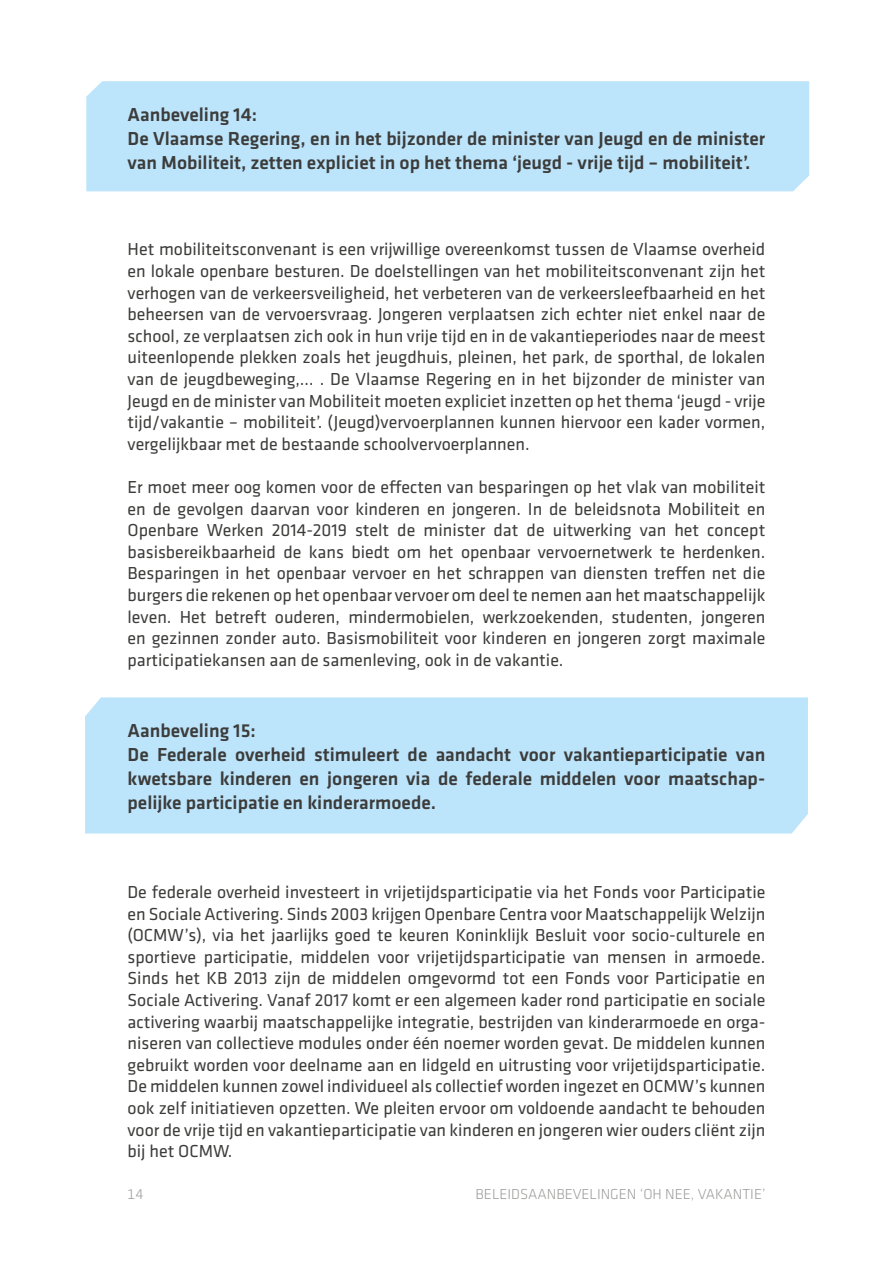
<style>
.page{position:relative;width:893px;height:1263px;background:#fff}
.page>*{position:absolute;margin:0;border:0;box-sizing:border-box;transform-origin:0 0}
.t1{font:500 19.5px/24px "Klavika";color:#3c3c3b}
.t2{font:18px/21.6px "Klavika";color:#3c3c3b;text-align:justify}
.t3{font:300 15px "Klavika";color:#9d9d9c}
</style>
<div class="page">
<div style="left:86px;top:81px;width:723px;height:110px;background:#bce4fa"></div>
<div style="left:85px;top:697px;width:723px;height:136px;background:#bce4fa"></div>
<p class="t1" style="left:128px;top:103px;width:639px">Aanbeveling 14:<br>De Vlaamse Regering, en in het bijzonder de minister van Jeugd en de minister van Mobiliteit, zetten expliciet in op het thema ‘jeugd - vrije tijd – mobiliteit’.</p>
<p class="t2" style="left:128px;top:239px;width:639px">Het mobiliteitsconvenant is een vrijwillige overeenkomst tussen de Vlaamse overheid en lokale openbare besturen. De doelstellingen van het mobiliteitsconvenant zijn het verhogen van de verkeersveiligheid, het verbeteren van de verkeersleefbaarheid en het beheersen van de vervoersvraag. Jongeren verplaatsen zich echter niet enkel naar de school, ze verplaatsen zich ook in hun vrije tijd en in de vakantieperiodes naar de meest uiteenlopende plekken zoals het jeugdhuis, pleinen, het park, de sporthal, de lokalen van de jeugdbeweging,… . De Vlaamse Regering en in het bijzonder de minister van Jeugd en de minister van Mobiliteit moeten expliciet inzetten op het thema ‘jeugd - vrije tijd/vakantie – mobiliteit’. (Jeugd)vervoerplannen kunnen hiervoor een kader vormen, vergelijkbaar met de bestaande schoolvervoerplannen.</p>
<p class="t2" style="left:128px;top:476px;width:639px">Er moet meer oog komen voor de effecten van besparingen op het vlak van mobiliteit en de gevolgen daarvan voor kinderen en jongeren. In de beleidsnota Mobiliteit en Openbare Werken 2014-2019 stelt de minister dat de uitwerking van het concept basisbereikbaarheid de kans biedt om het openbaar vervoernetwerk te herdenken.<br>Besparingen in het openbaar vervoer en het schrappen van diensten treffen net die burgers die rekenen op het openbaar vervoer om deel te nemen aan het maatschappelijk leven. Het betreft ouderen, mindermobielen, werkzoekenden, studenten, jongeren en gezinnen zonder auto. Basismobiliteit voor kinderen en jongeren zorgt maximale participatiekansen aan de samenleving, ook in de vakantie.</p>
<p class="t1" style="left:128px;top:719px;width:639px">Aanbeveling 15:<br>De Federale overheid stimuleert de aandacht voor vakantieparticipatie van kwetsbare kinderen en jongeren via de federale middelen voor maatschap&shy;pelijke participatie en kinderarmoede.</p>
<p class="t2" style="left:128px;top:881px;width:639px">De federale overheid investeert in vrijetijdsparticipatie via het Fonds voor Participatie en Sociale Activering. Sinds 2003 krijgen Openbare Centra voor Maatschappelijk Welzijn (OCMW’s), via het jaarlijks goed te keuren Koninklijk Besluit voor socio-culturele en sportieve participatie, middelen voor vrijetijdsparticipatie van mensen in armoede.<br>Sinds het KB 2013 zijn de middelen omgevormd tot een Fonds voor Participatie en Sociale Activering. Vanaf 2017 komt er een algemeen kader rond participatie en sociale activering waarbij maatschappelijke integratie, bestrijden van kinderarmoede en orga&shy;niseren van collectieve modules onder één noemer worden gevat. De middelen kunnen gebruikt worden voor deelname aan en lidgeld en uitrusting voor vrijetijdsparticipatie.<br>De middelen kunnen zowel individueel als collectief worden ingezet en OCMW’s kunnen ook zelf initiatieven opzetten. We pleiten ervoor om voldoende aandacht te behouden voor de vrije tijd en vakantieparticipatie van kinderen en jongeren wier ouders cliënt zijn bij het OCMW.</p>
<p class="t3" style="left:128px;top:1185px;width:17px">14</p>
<p class="t3" style="left:476px;top:1185px;width:291px">BELEIDSAANBEVELINGEN ‘OH NEE, VAKANTIE’</p>
</div>
